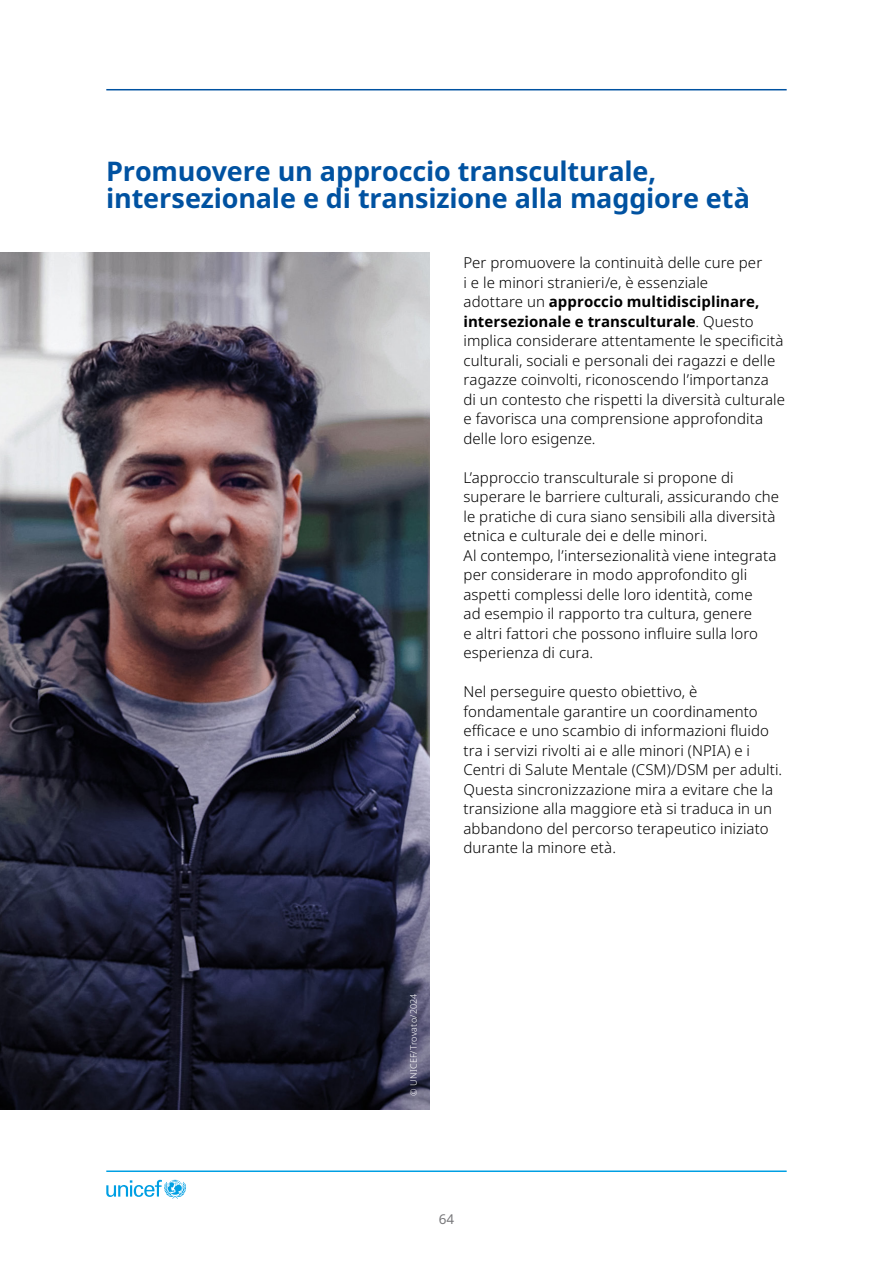
<style>
.page{position:relative;width:893px;height:1263px;background:#fff}
.page>*{position:absolute;margin:0;border:0;box-sizing:border-box;transform-origin:0 0}
.t1{font:700 27px/27px "Noto Sans";letter-spacing:-.005em;color:#0052a1}
.t2{font:300 15px/19.5px "Noto Sans";letter-spacing:.005em;color:#000}
.t3{font:13.5px "Noto Sans";color:#77777a}
.t4{font:300 9px "Noto Sans";letter-spacing:.02em;color:#fff}
.s1{font-weight:700}
</style>
<div class="page">
<img style="left:0;top:252px;width:429px;height:858px">
<hr style="left:106px;top:89px;width:681px;height:1px;background:#0052a1">
<hr style="left:106px;top:1170px;width:681px;height:2px;background:#009fe3">
<svg style="left:106px;top:1180px;width:80px;height:19px"></svg>
<h1 class="t1" style="left:106px;top:159px;width:645px">Promuovere un approccio transculturale, intersezionale e di transizione alla maggiore età</h1>
<p class="t2" style="left:463px;top:254px;width:323px">Per promuovere la continuità delle cure per<br>i e le minori stranieri/e, è essenziale<br>adottare un <span class="s1">approccio multidisciplinare, intersezionale e transculturale</span>. Questo implica considerare attentamente le specificità culturali, sociali e personali dei ragazzi e delle ragazze coinvolti, riconoscendo l’importanza di un contesto che rispetti la diversità culturale e favorisca una comprensione approfondita delle loro esigenze.</p>
<p class="t2" style="left:463px;top:468px;width:317px">L’approccio transculturale si propone di superare le barriere culturali, assicurando che le pratiche di cura siano sensibili alla diversità etnica e culturale dei e delle minori.<br>Al contempo, l’intersezionalità viene integrata per considerare in modo approfondito gli aspetti complessi delle loro identità, come<br>ad esempio il rapporto tra cultura, genere<br>e altri fattori che possono influire sulla loro esperienza di cura.</p>
<p class="t2" style="left:463px;top:683px;width:320px">Nel perseguire questo obiettivo, è fondamentale garantire un coordinamento efficace e uno scambio di informazioni fluido tra i servizi rivolti ai e alle minori (NPIA) e i Centri di Salute Mentale (CSM)/DSM per adulti.<br>Questa sincronizzazione mira a evitare che la transizione alla maggiore età si traduca in un abbandono del percorso terapeutico iniziato durante la minore età.</p>
<p class="t4" style="left:407px;top:1095px;width:104px;rotate:-90deg">© UNICEF/Trovato/2024</p>
<p class="t3" style="left:439px;top:1209px;width:17px">64</p>
</div>
